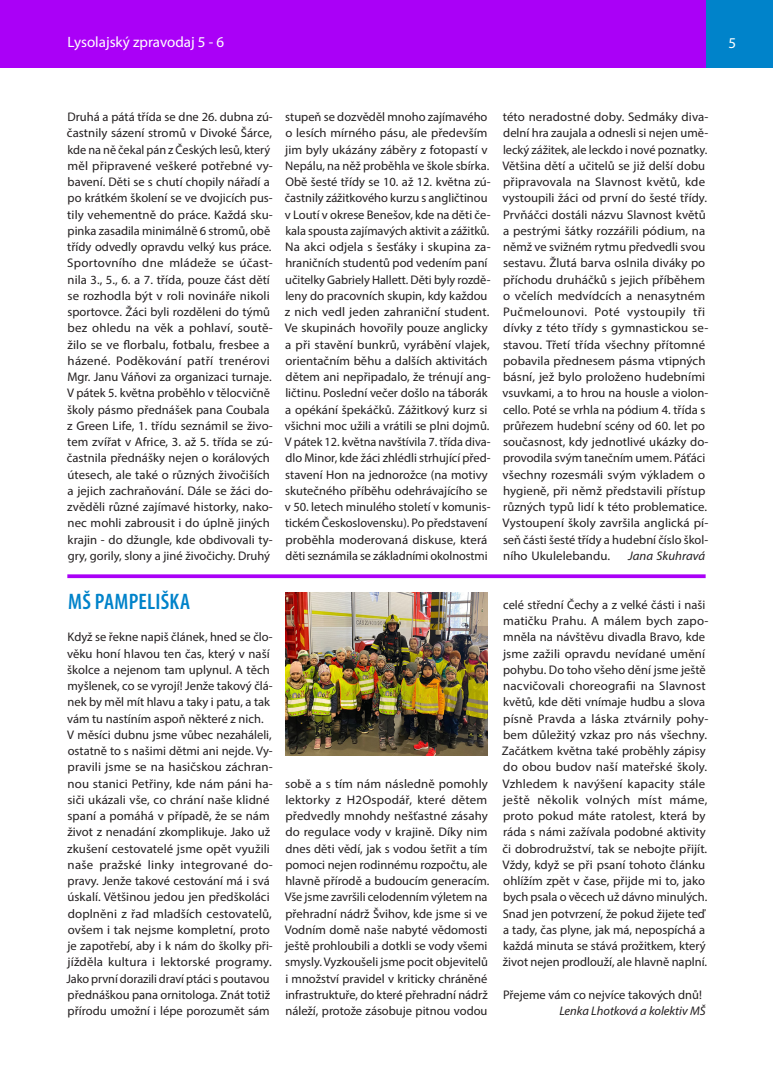
<style>
.page{position:relative;width:773px;height:1081px;background:#fff}
.page>*{position:absolute;margin:0;border:0;box-sizing:border-box;transform-origin:0 0}
.t1{font:600 condensed 22.5px "Myriad Pro";letter-spacing:.01em;color:#0083ca}
.t2{font:15px "Myriad Pro";color:#fff}
.t3{font:12.5px/16.2px "Myriad Pro";color:#231f20}
.t4{font:italic 12.5px "Myriad Pro";color:#231f20}
</style>
<div class="page">
<div style="left:705px;top:0;width:67px;height:67px;background:#0083ca"></div>
<div style="left:0;top:0;width:14px;height:67px;background:#aa00f7"></div>
<div style="left:14px;top:0;width:691px;height:67px;background:#aa00f7"></div>
<img style="left:285px;top:592px;width:203px;height:163px">
<svg style="left:67px;top:574px;width:638px;height:4px;background:#b116f7"></svg>
<p class="t2" style="left:67px;top:33px;width:158px">Lysolajský zpravodaj 5 - 6</p>
<p class="t2" style="left:728px;top:34px;width:9px">5</p>
<p class="t3" style="left:67px;top:109px;width:207px">Druhá a pátá třída se dne 26. dubna zú&shy;častnily sázení stromů v Divoké Šárce, kde na ně čekal pán z Českých lesů, který měl připravené veškeré potřebné vy&shy;bavení. Děti se s chutí chopily nářadí a po krátkém školení se ve dvojicích pus&shy;tily vehementně do práce. Každá sku&shy;pinka zasadila minimálně 6 stromů, obě třídy odvedly opravdu velký kus práce.<br>Sportovního dne mládeže se účast&shy;nila 3., 5., 6. a 7. třída, pouze část dětí se rozhodla být v roli novináře nikoli sportovce. Žáci byli rozděleni do týmů bez ohledu na věk a pohlaví, soutě&shy;žilo se ve florbalu, fotbalu, fresbee a házené. Poděkování patří trenérovi Mgr. Janu Váňovi za organizaci turnaje.<br>V pátek 5. května proběhlo v tělocvičně školy pásmo přednášek pana Coubala z Green Life, 1. třídu seznámil se živo&shy;tem zvířat v Africe, 3. až 5. třída se zú&shy;častnila přednášky nejen o korálových útesech, ale také o různých živočiších a jejich zachraňování. Dále se žáci do&shy;zvěděli různé zajímavé historky, nako&shy;nec mohli zabrousit i do úplně jiných krajin - do džungle, kde obdivovali ty&shy;gry, gorily, slony a jiné živočichy. Druhý</p>
<p class="t3" style="left:284px;top:109px;width:207px">stupeň se dozvěděl mnoho zajímavého o lesích mírného pásu, ale především jim byly ukázány záběry z fotopastí v Nepálu, na něž proběhla ve škole sbírka.<br>Obě šesté třídy se 10. až 12. května zú&shy;častnily zážitkového kurzu s angličtinou v Loutí v okrese Benešov, kde na děti če&shy;kala spousta zajímavých aktivit a zážitků.<br>Na akci odjela s šesťáky i skupina za&shy;hraničních studentů pod vedením paní učitelky Gabriely Hallett. Děti byly rozdě&shy;leny do pracovních skupin, kdy každou z nich vedl jeden zahraniční student.<br>Ve skupinách hovořily pouze anglicky a při stavění bunkrů, vyrábění vlajek, orientačním běhu a dalších aktivitách dětem ani nepřipadalo, že trénují ang&shy;ličtinu. Poslední večer došlo na táborák a opékání špekáčků. Zážitkový kurz si všichni moc užili a vrátili se plni dojmů.<br>V pátek 12. května navštívila 7. třída diva&shy;dlo Minor, kde žáci zhlédli strhující před&shy;stavení Hon na jednorožce (na motivy skutečného příběhu odehrávajícího se v 50. letech minulého století v komunis&shy;tickém Československu). Po představení proběhla moderovaná diskuse, která děti seznámila se základními okolnostmi</p>
<p class="t3" style="left:502px;top:109px;width:207px">této neradostné doby. Sedmáky diva&shy;delní hra zaujala a odnesli si nejen umě&shy;lecký zážitek, ale leckdo i nové poznatky.<br>Většina dětí a učitelů se již delší dobu připravovala na Slavnost květů, kde vystoupili žáci od první do šesté třídy.<br>Prvňáčci dostáli názvu Slavnost květů a pestrými šátky rozzářili pódium, na němž ve svižném rytmu předvedli svou sestavu. Žlutá barva oslnila diváky po příchodu druháčků s jejich příběhem o včelích medvídcích a nenasytném Pučmelounovi. Poté vystoupily tři dívky z této třídy s gymnastickou se&shy;stavou. Třetí třída všechny přítomné pobavila přednesem pásma vtipných básní, jež bylo proloženo hudebními vsuvkami, a to hrou na housle a violon&shy;cello. Poté se vrhla na pódium 4. třída s průřezem hudební scény od 60. let po současnost, kdy jednotlivé ukázky do&shy;provodila svým tanečním umem. Páťáci všechny rozesmáli svým výkladem o hygieně, při němž představili přístup různých typů lidí k této problematice.<br>Vystoupení školy završila anglická pí&shy;seň části šesté třídy a hudební číslo škol&shy;ního Ukulelebandu.</p>
<p class="t4" style="left:628px;top:548px;width:79px">Jana Skuhravá</p>
<h1 class="t1" style="left:68px;top:587px;width:124px">MŠ PAMPELIŠKA</h1>
<p class="t3" style="left:66px;top:629px;width:208px">Když se řekne napiš článek, hned se člo&shy;věku honí hlavou ten čas, který v naší školce a nejenom tam uplynul. A těch myšlenek, co se vyrojí! Jenže takový člá&shy;nek by měl mít hlavu a taky i patu, a tak vám tu nastíním aspoň některé z nich.<br>V měsíci dubnu jsme vůbec nezaháleli, ostatně to s našimi dětmi ani nejde. Vy&shy;pravili jsme se na hasičskou záchran&shy;nou stanici Petřiny, kde nám páni ha&shy;siči ukázali vše, co chrání naše klidné spaní a pomáhá v případě, že se nám život z nenadání zkomplikuje. Jako už zkušení cestovatelé jsme opět využili naše pražské linky integrované do&shy;pravy. Jenže takové cestování má i svá úskalí. Většinou jedou jen předškoláci doplněni z řad mladších cestovatelů, ovšem i tak nejsme kompletní, proto je zapotřebí, aby i k nám do školky při&shy;jížděla kultura i lektorské programy.<br>Jako první dorazili draví ptáci s poutavou přednáškou pana ornitologa. Znát totiž přírodu umožní i lépe porozumět sám</p>
<p class="t3" style="left:285px;top:775px;width:206px">sobě a s tím nám následně pomohly lektorky z H2Ospodář, které dětem předvedly mnohdy nešťastné zásahy do regulace vody v krajině. Díky nim dnes děti vědí, jak s vodou šetřit a tím pomoci nejen rodinnému rozpočtu, ale hlavně přírodě a budoucím generacím.<br>Vše jsme završili celodenním výletem na přehradní nádrž Švihov, kde jsme si ve Vodním domě naše nabyté vědomosti ještě prohloubili a dotkli se vody všemi smysly. Vyzkoušeli jsme pocit objevitelů i množství pravidel v kriticky chráněné infrastruktuře, do které přehradní nádrž náleží, protože zásobuje pitnou vodou</p>
<p class="t3" style="left:502px;top:596px;width:208px">celé střední Čechy a z velké části i naši matičku Prahu. A málem bych zapo&shy;mněla na návštěvu divadla Bravo, kde jsme zažili opravdu nevídané umění pohybu. Do toho všeho dění jsme ještě nacvičovali choreografii na Slavnost květů, kde děti vnímaje hudbu a slova písně Pravda a láska ztvárnily pohy&shy;bem důležitý vzkaz pro nás všechny.<br>Začátkem května také proběhly zápisy do obou budov naší mateřské školy.<br>Vzhledem k navýšení kapacity stále ještě několik volných míst máme, proto pokud máte ratolest, která by ráda s námi zažívala podobné aktivity či dobrodružství, tak se nebojte přijít.<br>Vždy, když se při psaní tohoto článku ohlížím zpět v čase, přijde mi to, jako bych psala o věcech už dávno minulých.<br>Snad jen potvrzení, že pokud žijete teď a tady, čas plyne, jak má, nepospíchá a každá minuta se stává prožitkem, který život nejen prodlouží, ale hlavně naplní.</p>
<p class="t3" style="left:503px;top:986px;width:200px">Přejeme vám co nejvíce takových dnů!</p>
<p class="t4" style="left:559px;top:1003px;width:148px">Lenka Lhotková a kolektiv MŠ</p>
</div>
